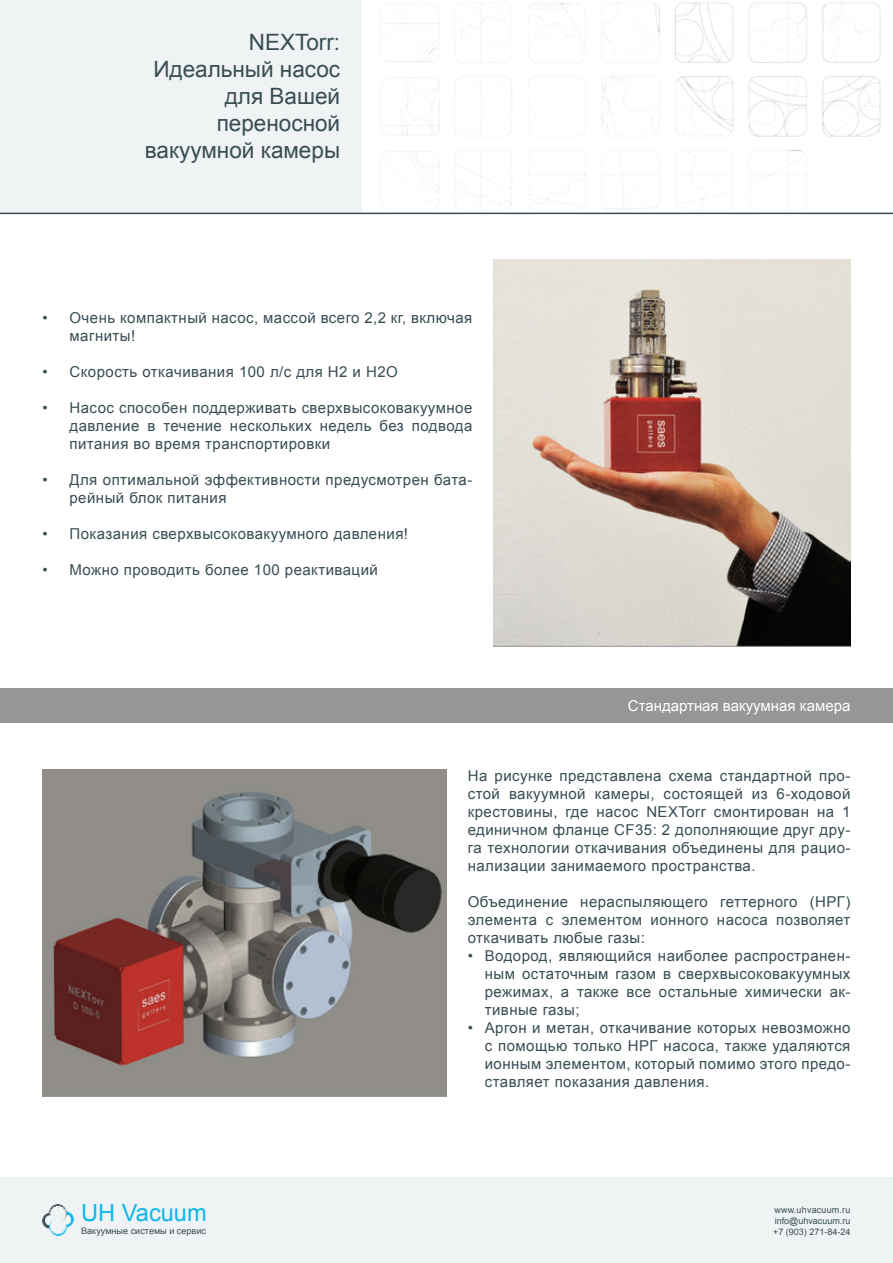
<style>
.page{position:relative;width:893px;height:1263px;background:#fff}
.page>*{position:absolute;margin:0;border:0;box-sizing:border-box;transform-origin:0 0}
.t1{font:23.7px "Arial";color:#0db7ed}
.t2{font:22.5px/27px "Arial";color:#384d54;text-align:right}
.t3{font:15px/18px "Arial";letter-spacing:.03em;color:#384d54;text-align:justify}
.t4{font:15px "Arial";color:#fff}
.t5{font:9px/10.8px "Arial";color:#384d54;text-align:justify}
</style>
<div class="page">
<div style="left:0;top:689px;width:893px;height:34px;background:#969696"></div>
<div style="left:0;top:1178px;width:893px;height:85px;background:#f0f3f4"></div>
<img style="left:494px;top:259px;width:356px;height:387px">
<img style="left:43px;top:1204px;width:30px;height:31px">
<img style="left:43px;top:770px;width:403px;height:327px">
<div style="left:0;top:0;width:361px;height:213px;background:#f0f3f4"></div>
<img style="left:361px;top:0;width:532px;height:213px">
<hr style="left:0;top:213px;width:893px;height:1px;background:#384d54">
<h2 class="t2" style="left:145px;top:29px;width:197px">NEXTorr:<br>Идеальный насос для Вашей переносной вакуумной камеры</h2>
<p class="t3" style="left:70px;top:309px;width:404px;text-indent:-27px">• Очень компактный насос, массой всего 2,2 кг, включая магниты!</p>
<p class="t3" style="left:43px;top:363px;width:357px">• Скорость откачивания 100 л/с для H2 и H2O</p>
<p class="t3" style="left:70px;top:399px;width:404px;text-indent:-27px">• Насос способен поддерживать сверхвысоковакуумное давление в течение нескольких недель без подвода питания во время транспортировки</p>
<p class="t3" style="left:70px;top:471px;width:404px;text-indent:-27px">• Для оптимальной эффективности предусмотрен бата&shy;рейный блок питания</p>
<p class="t3" style="left:43px;top:525px;width:367px">• Показания сверхвысоковакуумного давления!</p>
<p class="t3" style="left:43px;top:561px;width:337px">• Можно проводить более 100 реактиваций</p>
<p class="t4" style="left:628px;top:696px;width:224px">Стандартная вакуумная камера</p>
<h1 class="t1" style="left:81px;top:1197px;width:127px">UH Vacuum</h1>
<p class="t5" style="left:81px;top:1225px;width:126px">Вакуумные системы и сервис</p>
<p class="t3" style="left:468px;top:766px;width:384px">На рисунке представлена схема стандартной про&shy;стой вакуумной камеры, состоящей из 6-ходовой крестовины, где насос NEXTorr смонтирован на 1 единичном фланце CF35: 2 дополняющие друг дру&shy;га технологии откачивания объединены для рацио&shy;нализации занимаемого пространства.</p>
<p class="t3" style="left:468px;top:892px;width:384px">Объединение нераспыляющего геттерного (НРГ) элемента с элементом ионного насоса позволяет откачивать любые газы:</p>
<p class="t3" style="left:485px;top:946px;width:367px;text-indent:-17px">• Водород, являющийся наиболее распространен&shy;ным остаточным газом в сверхвысоковакуумных режимах, а также все остальные химически ак&shy;тивные газы;</p>
<p class="t3" style="left:485px;top:1018px;width:367px;text-indent:-17px">• Аргон и метан, откачивание которых невозможно с помощью только НРГ насоса, также удаляются ионным элементом, который помимо этого предо&shy;ставляет показания давления.</p>
<p class="t5" style="left:773px;top:1204px;width:79px">www.uhvacuum.ru info@uhvacuum.ru +7 (903) 271-84-24</p>
</div>
